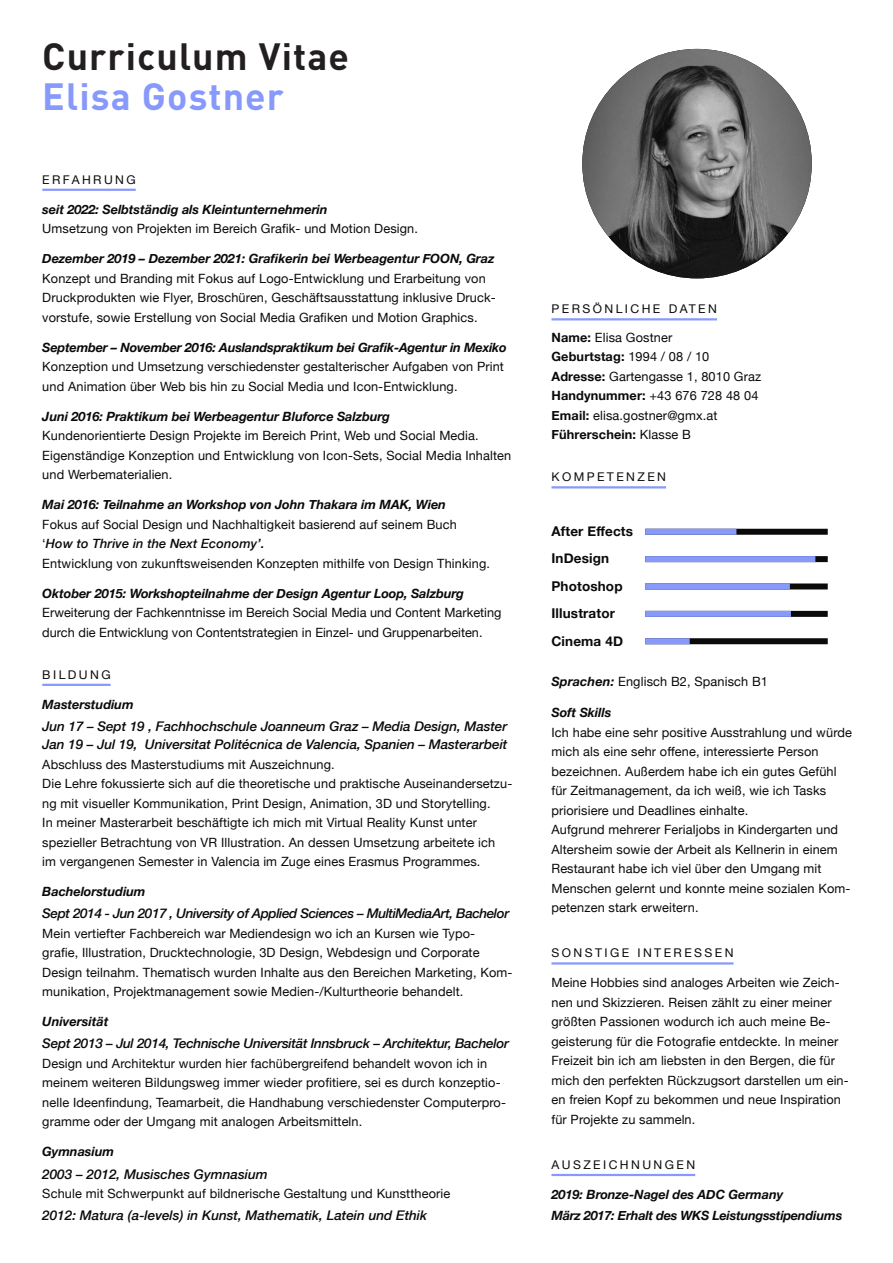
<style>
.page{position:relative;width:893px;height:1263px;background:#fff}
.page>*{position:absolute;margin:0;border:0;box-sizing:border-box;transform-origin:0 0}
.t1{font:700 37.5px "DIN Pro";letter-spacing:.03em;color:#231f20}
.t2{font:700 37.5px "DIN Pro";letter-spacing:.03em;color:#8899fc}
.underheadline{font:700 13.5px "Helvetica Neue";letter-spacing:.01em;color:#0a0a0a}
.subsubsub{font:italic 500 13.35px "Helvetica Neue";letter-spacing:-.005em;color:#0a0a0a}
.subsubsub-2{font:italic 500 13.35px "Helvetica Neue";letter-spacing:-.03em;color:#0a0a0a}
.fließtext{font:12.75px/19.5px "Helvetica Neue";letter-spacing:.01em;color:#0a0a0a}
.subsub{font:italic 700 12.75px/21px "Helvetica Neue";letter-spacing:-.005em;color:#0a0a0a}
.subsub-2{font:12.75px/19.5px "Helvetica Neue";letter-spacing:.01em;color:#0a0a0a}
.fließtext-2{font:italic 700 12.75px "Helvetica Neue";letter-spacing:-.005em;color:#0a0a0a}
.fließtext-3{font:700 12.75px "Helvetica Neue";letter-spacing:.01em;color:#0a0a0a}
.Absatzformat_1{font:12px "Helvetica Neue";letter-spacing:.2em;color:#0a0a0a}
.s1{font-weight:500;font-style:italic}
.s2{font-weight:700}
.s3{font-weight:400}
.s4{font-weight:700;font-style:italic}
</style>
<div class="page">
<hr style="left:42px;top:189px;width:94px;height:2px;background:#8899fc">
<hr style="left:42px;top:684px;width:69px;height:2px;background:#8899fc">
<hr style="left:551px;top:318px;width:166px;height:2px;background:#8899fc">
<hr style="left:551px;top:486px;width:115px;height:2px;background:#8899fc">
<hr style="left:551px;top:962px;width:183px;height:2px;background:#8899fc">
<hr style="left:551px;top:1174px;width:144px;height:2px;background:#8899fc">
<div style="left:645px;top:529px;width:183px;height:6px;background:#0a0a0a"></div>
<div style="left:645px;top:556px;width:183px;height:6px;background:#0a0a0a"></div>
<div style="left:645px;top:583px;width:183px;height:6px;background:#0a0a0a"></div>
<div style="left:645px;top:611px;width:183px;height:6px;background:#0a0a0a"></div>
<div style="left:645px;top:638px;width:183px;height:6px;background:#0a0a0a"></div>
<div style="left:645px;top:529px;width:91px;height:6px;background:#8899fc"></div>
<div style="left:645px;top:556px;width:170px;height:6px;background:#8899fc"></div>
<div style="left:645px;top:583px;width:145px;height:6px;background:#8899fc"></div>
<div style="left:645px;top:611px;width:146px;height:6px;background:#8899fc"></div>
<div style="left:645px;top:638px;width:45px;height:6px;background:#8899fc"></div>
<img style="left:582px;top:49px;width:230px;height:229px;border-radius:115px">
<p class="t1" style="left:42px;top:27px;width:308px">Curriculum Vitae</p>
<p class="t2" style="left:42px;top:67px;width:243px">Elisa Gostner</p>
<p class="Absatzformat_1" style="left:42px;top:171px;width:95px">ERFAHRUNG</p>
<p class="subsub" style="left:42px;top:199px;width:287px">seit 2022: Selbtständig als Kleintunternehmerin</p>
<p class="fließtext" style="left:42px;top:220px;width:377px">Umsetzung von Projekten im Bereich Grafik- und Motion Design.</p>
<p class="subsub" style="left:42px;top:249px;width:454px">Dezember 2019 – Dezember 2021: Grafikerin bei Werbeagentur FOON, Graz</p>
<p class="subsub-2" style="left:42px;top:269px;width:455px">Konzept und Branding mit Fokus auf Logo-Entwicklung und Erarbeitung von<br>Druckprodukten wie Flyer, Broschüren, Geschäftsausstattung inklusive Druck&shy;vorstufe, sowie Erstellung von Social Media Grafiken und Motion Graphics.</p>
<p class="subsub" style="left:42px;top:337px;width:466px">September – November 2016: Auslandspraktikum bei Grafik-Agentur in Mexiko</p>
<p class="fließtext" style="left:42px;top:358px;width:463px">Konzeption und Umsetzung verschiedenster gestalterischer Aufgaben von Print und Animation über Web bis hin zu Social Media und Icon-Entwicklung.</p>
<p class="fließtext-2" style="left:42px;top:406px;width:349px">Juni 2016: Praktikum bei Werbeagentur Bluforce Salzburg</p>
<p class="fließtext" style="left:42px;top:427px;width:438px">Kundenorientierte Design Projekte im Bereich Print, Web und Social Media.</p>
<p class="fließtext" style="left:42px;top:446px;width:470px">Eigenständige Konzeption und Entwicklung von Icon-Sets, Social Media Inhalten und Werbematerialien.</p>
<p class="subsub" style="left:42px;top:495px;width:405px">Mai 2016: Teilnahme an Workshop von John Thakara im MAK, Wien</p>
<p class="fließtext" style="left:42px;top:515px;width:416px">Fokus auf Social Design und Nachhaltigkeit basierend auf seinem Buch ‘<span class="s1">How to Thrive in the Next Economy’.</span></p>
<p class="fließtext" style="left:42px;top:554px;width:449px">Entwicklung von zukunftsweisenden Konzepten mithilfe von Design Thinking.</p>
<p class="subsub" style="left:42px;top:583px;width:423px">Oktober 2015: Workshopteilnahme der Design Agentur Loop, Salzburg</p>
<p class="fließtext" style="left:42px;top:604px;width:461px">Erweiterung der Fachkenntnisse im Bereich Social Media und Content Marketing durch die Entwicklung von Contentstrategien in Einzel- und Gruppenarbeiten.</p>
<p class="Absatzformat_1" style="left:42px;top:666px;width:70px">BILDUNG</p>
<p class="subsub" style="left:42px;top:694px;width:93px">Masterstudium</p>
<p class="subsubsub" style="left:42px;top:715px;width:466px">Jun 17 – Sept 19 , Fachhochschule Joanneum Graz – Media Design, Master</p>
<p class="subsubsub" style="left:42px;top:733px;width:467px">Jan 19 – Jul 19, Universitat Politécnica de Valencia, Spanien – Masterarbeit</p>
<p class="fließtext" style="left:42px;top:755px;width:472px">Abschluss des Masterstudiums mit Auszeichnung.<br>Die Lehre fokussierte sich auf die theoretische und praktische Auseinandersetzu&shy;ng mit visueller Kommunikation, Print Design, Animation, 3D und Storytelling.</p>
<p class="fließtext" style="left:42px;top:813px;width:454px">In meiner Masterarbeit beschäftigte ich mich mit Virtual Reality Kunst unter spezieller Betrachtung von VR Illustration. An dessen Umsetzung arbeitete ich im vergangenen Semester in Valencia im Zuge eines Erasmus Programmes.</p>
<p class="subsub" style="left:42px;top:881px;width:105px">Bachelorstudium</p>
<p class="subsubsub-2" style="left:42px;top:902px;width:469px">Sept 2014 - Jun 2017 , University of Applied Sciences – MultiMediaArt, Bachelor</p>
<p class="fließtext" style="left:42px;top:924px;width:434px">Mein vertiefter Fachbereich war Mediendesign wo ich an Kursen wie Typo-</p>
<p class="fließtext" style="left:42px;top:944px;width:472px">grafie, Illustration, Drucktechnologie, 3D Design, Webdesign und Corporate<br>Design teilnahm. Thematisch wurden Inhalte aus den Bereichen Marketing, Kom&shy;munikation, Projektmanagement sowie Medien-/Kulturtheorie behandelt.</p>
<p class="fließtext-2" style="left:42px;top:1012px;width:68px">Universität</p>
<p class="subsubsub" style="left:42px;top:1032px;width:468px">Sept 2013 – Jul 2014, Technische Universität Innsbruck – Architektur, Bachelor</p>
<p class="fließtext" style="left:42px;top:1054px;width:465px">Design und Architektur wurden hier fachübergreifend behandelt wovon ich in meinem weiteren Bildungsweg immer wieder profitiere, sei es durch konzeptio&shy;nelle Ideenfindung, Teamarbeit, die Handhabung verschiedenster Computerpro&shy;gramme oder der Umgang mit analogen Arbeitsmitteln.</p>
<p class="subsub" style="left:42px;top:1142px;width:73px">Gymnasium</p>
<p class="subsubsub" style="left:42px;top:1162px;width:227px">2003 – 2012, Musisches Gymnasium</p>
<p class="fließtext" style="left:42px;top:1184px;width:410px">Schule mit Schwerpunkt auf bildnerische Gestaltung und Kunsttheorie</p>
<p class="subsubsub" style="left:42px;top:1204px;width:386px">2012: Matura (a-levels) in Kunst, Mathematik, Latein und Ethik</p>
<p class="Absatzformat_1" style="left:551px;top:300px;width:167px">PERSÖNLICHE DATEN</p>
<p class="fließtext" style="left:551px;top:328px;width:122px"><span class="s2">Name:</span> Elisa Gostner</p>
<p class="fließtext-3" style="left:551px;top:347px;width:159px">Geburtstag: <span class="s3">1994 / 08 / 10</span></p>
<p class="fließtext" style="left:551px;top:367px;width:211px"><span class="s2">Adresse:</span> Gartengasse 1, 8010 Graz</p>
<p class="fließtext" style="left:551px;top:387px;width:208px"><span class="s2">Handynummer:</span> +43 676 728 48 04</p>
<p class="fließtext" style="left:551px;top:406px;width:168px"><span class="s2">Email:</span> elisa.gostner@gmx.at</p>
<p class="fließtext-3" style="left:551px;top:425px;width:141px">Führerschein: <span class="s3">Klasse B</span></p>
<p class="Absatzformat_1" style="left:551px;top:468px;width:116px">KOMPETENZEN</p>
<p class="underheadline" style="left:551px;top:521px;width:83px">After Effects</p>
<p class="underheadline" style="left:551px;top:548px;width:59px">InDesign</p>
<p class="underheadline" style="left:551px;top:575px;width:73px">Photoshop</p>
<p class="underheadline" style="left:551px;top:602px;width:65px">Illustrator</p>
<p class="underheadline" style="left:551px;top:630px;width:73px">Cinema 4D</p>
<p class="fließtext" style="left:551px;top:672px;width:218px"><span class="s4">Sprachen:</span> Englisch B2, Spanisch B1</p>
<p class="subsub" style="left:551px;top:703px;width:61px">Soft Skills</p>
<p class="fließtext" style="left:551px;top:723px;width:302px">Ich habe eine sehr positive Ausstrahlung und würde mich als eine sehr offene, interessierte Person bezeichnen. Außerdem habe ich ein gutes Gefühl für Zeitmanagement, da ich weiß, wie ich Tasks priorisiere und Deadlines einhalte.</p>
<p class="fließtext" style="left:551px;top:821px;width:300px">Aufgrund mehrerer Ferialjobs in Kindergarten und Altersheim sowie der Arbeit als Kellnerin in einem Restaurant habe ich viel über den Umgang mit Menschen gelernt und konnte meine sozialen Kom&shy;petenzen stark erweitern.</p>
<p class="Absatzformat_1" style="left:551px;top:944px;width:184px">SONSTIGE INTERESSEN</p>
<p class="fließtext" style="left:551px;top:974px;width:299px">Meine Hobbies sind analoges Arbeiten wie Zeich&shy;nen und Skizzieren. Reisen zählt zu einer meiner größten Passionen wodurch ich auch meine Be&shy;geisterung für die Fotografie entdeckte. In meiner Freizeit bin ich am liebsten in den Bergen, die für mich den perfekten Rückzugsort darstellen um ein&shy;en freien Kopf zu bekommen und neue Inspiration für Projekte zu sammeln.</p>
<p class="Absatzformat_1" style="left:551px;top:1156px;width:145px">AUSZEICHNUNGEN</p>
<p class="subsub" style="left:551px;top:1184px;width:292px">2019: Bronze-Nagel des ADC Germany<br>März 2017: Erhalt des WKS Leistungsstipendiums</p>
</div>
